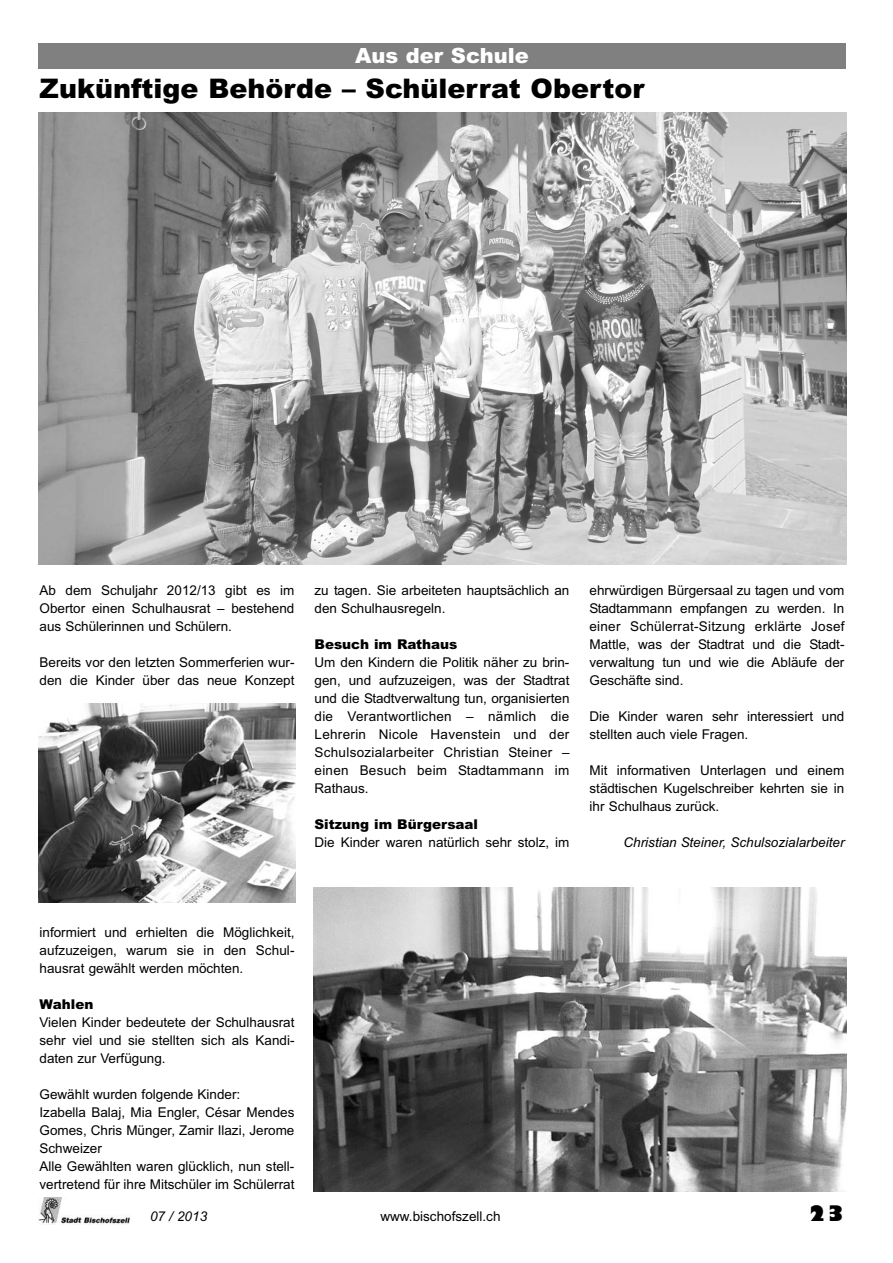
<style>
.page{position:relative;width:893px;height:1263px;background:#fff}
.page>*{position:absolute;margin:0;border:0;box-sizing:border-box;transform-origin:0 0}
.t1{font:900 27px "Arial";color:#000}
.t2{font:900 21px "Arial";color:#fff}
.t3{font:800 21px "Gill Sans";color:#000}
.t4{font:13.5px/18px "Arial";color:#000;text-align:justify}
.t5{font:italic 13.5px "Arial";color:#000}
.t6{font:900 13.5px "Arial";color:#000}
</style>
<div class="page">
<img style="left:38px;top:1197px;width:92px;height:27px">
<div style="left:38px;top:43px;width:808px;height:26px;background:#808080"></div>
<img style="left:38px;top:112px;width:808px;height:452px">
<img style="left:313px;top:887px;width:533px;height:304px">
<img style="left:38px;top:703px;width:258px;height:199px">
<h2 class="t2" style="left:355px;top:40px;width:175px">Aus der Schule</h2>
<h1 class="t1" style="left:40px;top:69px;width:606px">Zukünftige Behörde – Schülerrat Obertor</h1>
<p class="t4" style="left:40px;top:581px;width:256px">Ab dem Schuljahr 2012/13 gibt es im Obertor einen Schulhausrat – bestehend aus Schülerinnen und Schülern.</p>
<p class="t4" style="left:40px;top:653px;width:256px">Bereits vor den letzten Sommerferien wur&shy;den die Kinder über das neue Konzept</p>
<p class="t4" style="left:315px;top:581px;width:256px">zu tagen. Sie arbeiteten hauptsächlich an den Schulhausregeln.</p>
<p class="t6" style="left:315px;top:634px;width:144px">Besuch im Rathaus</p>
<p class="t4" style="left:315px;top:653px;width:256px">Um den Kindern die Politik näher zu brin&shy;gen, und aufzuzeigen, was der Stadtrat und die Stadtverwaltung tun, organisierten die Verantwortlichen – nämlich die Lehrerin Nicole Havenstein und der Schulsozialarbeiter Christian Steiner – einen Besuch beim Stadtammann im Rathaus.</p>
<p class="t6" style="left:315px;top:814px;width:165px">Sitzung im Bürgersaal</p>
<p class="t4" style="left:315px;top:833px;width:256px">Die Kinder waren natürlich sehr stolz, im</p>
<p class="t4" style="left:589px;top:581px;width:256px">ehrwürdigen Bürgersaal zu tagen und vom Stadtammann empfangen zu werden. In einer Schülerrat-Sitzung erklärte Josef Mattle, was der Stadtrat und die Stadt&shy;verwaltung tun und wie die Abläufe der Geschäfte sind.</p>
<p class="t4" style="left:589px;top:707px;width:256px">Die Kinder waren sehr interessiert und stellten auch viele Fragen.</p>
<p class="t4" style="left:589px;top:761px;width:256px">Mit informativen Unterlagen und einem städtischen Kugelschreiber kehrten sie in ihr Schulhaus zurück.</p>
<p class="t5" style="left:624px;top:833px;width:222px">Christian Steiner, Schulsozialarbeiter</p>
<p class="t4" style="left:40px;top:923px;width:256px">informiert und erhielten die Möglichkeit, aufzuzeigen, warum sie in den Schul&shy;hausrat gewählt werden möchten.</p>
<p class="t6" style="left:40px;top:994px;width:55px">Wahlen</p>
<p class="t4" style="left:40px;top:1013px;width:256px">Vielen Kinder bedeutete der Schulhausrat sehr viel und sie stellten sich als Kandi&shy;daten zur Verfügung.</p>
<p class="t4" style="left:40px;top:1085px;width:256px;text-align:left">Gewählt wurden folgende Kinder:<br>Izabella Balaj, Mia Engler, César Mendes Gomes, Chris Münger, Zamir Ilazi, Jerome Schweizer<br>Alle Gewählten waren glücklich, nun stell&shy;vertretend für ihre Mitschüler im Schülerrat</p>
<p class="t5" style="left:150px;top:1208px;width:59px">07 / 2013</p>
<p class="t4" style="left:380px;top:1208px;width:122px">www.bischofszell.ch</p>
<h2 class="t3" style="left:809px;top:1200px;width:37px">23</h2>
</div>
